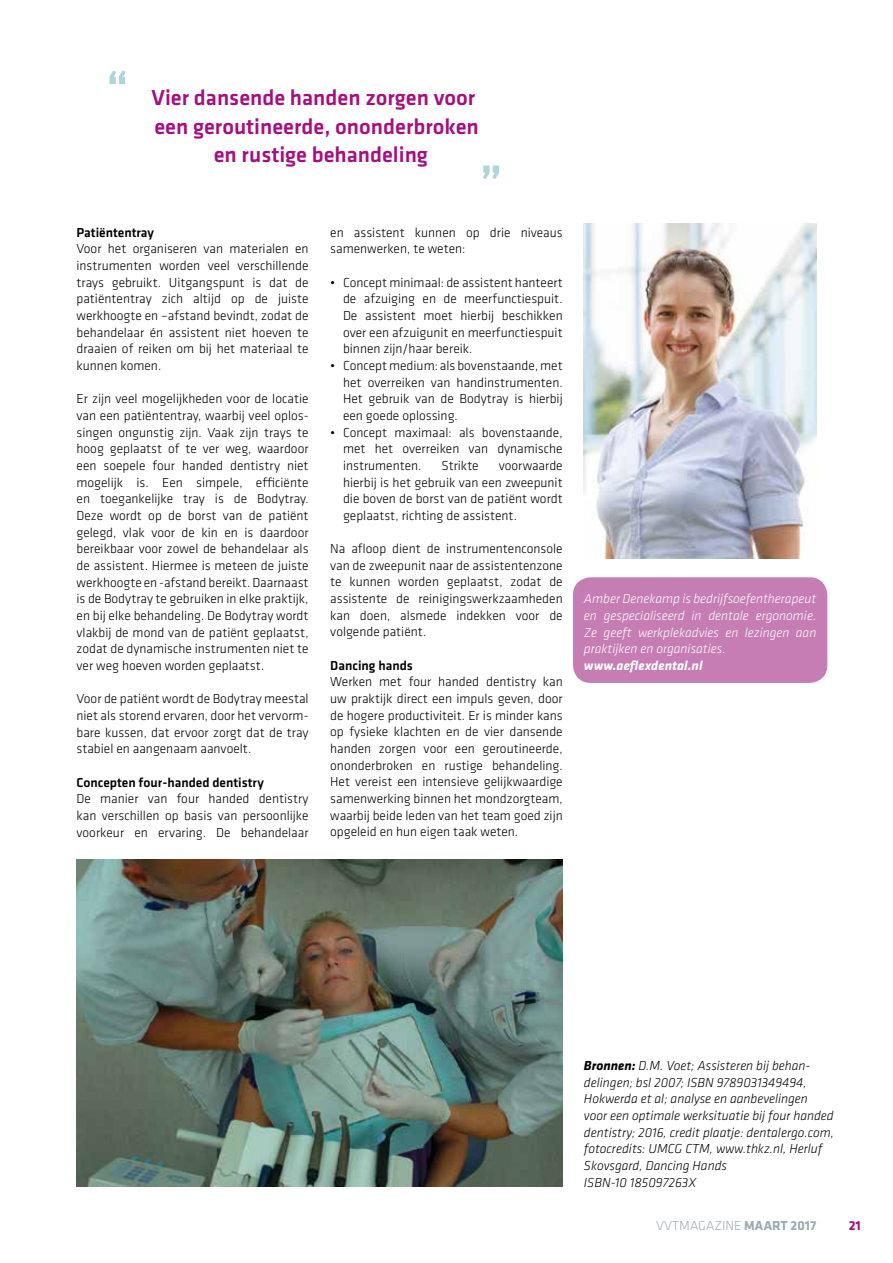
<style>
.page{position:relative;width:893px;height:1263px;background:#fff}
.page>*{position:absolute;margin:0;border:0;box-sizing:border-box;transform-origin:0 0}
.t1{font:500 22.5px/28.5px "Klavika Basic";color:#a60f80;text-align:center}
.t2{font:300 13.5px/16.6px "Klavika Basic";color:#000;text-align:justify}
.t3{font:italic 300 13.5px/16.6px "Klavika Basic";color:#000}
.t4{font:italic 300 13.5px/16.6px "Klavika Basic";color:#fff;text-align:justify}
.t5{font:500 13.5px "Klavika Basic";color:#000}
.t6{font:300 13.5px "Klavika Basic";color:#9aabb4}
.t7{font:italic 700 13.5px "Klavika Basic";color:#fff}
.t8{font:700 13.5px "Klavika Basic";color:#a60f80}
.s1{font-weight:700}
</style>
<div class="page">
<div style="left:573px;top:577px;width:254px;height:106px;background:#c67db4;border-radius:18px"></div>
<img style="left:77px;top:859px;width:486px;height:327px">
<img style="left:584px;top:224px;width:232px;height:334px">
<svg style="left:109px;top:70px;width:17px;height:14px"></svg>
<svg style="left:483px;top:165px;width:16px;height:14px"></svg>
<h1 class="t1" style="left:152px;top:83px;width:329px">Vier dansende handen zorgen voor een geroutineerde, ononderbroken en rustige behandeling</h1>
<p class="t5" style="left:77px;top:223px;width:79px">Patiëntentray</p>
<p class="t2" style="left:77px;top:240px;width:234px">Voor het organiseren van materialen en instrumenten worden veel verschillende trays gebruikt. Uitgangspunt is dat de patiëntentray zich altijd op de juiste werkhoogte en –afstand bevindt, zodat de behandelaar én assistent niet hoeven te draaien of reiken om bij het materiaal te kunnen komen.</p>
<p class="t2" style="left:77px;top:390px;width:234px">Er zijn veel mogelijkheden voor de locatie van een patiëntentray, waarbij veel oplos&shy;singen ongunstig zijn. Vaak zijn trays te hoog geplaatst of te ver weg, waardoor een soepele four handed dentistry niet mogelijk is. Een simpele, efficiënte en toegankelijke tray is de Bodytray.<br>Deze wordt op de borst van de patiënt gelegd, vlak voor de kin en is daardoor bereikbaar voor zowel de behandelaar als de assistent. Hiermee is meteen de juiste werkhoogte en -afstand bereikt. Daarnaast is de Bodytray te gebruiken in elke praktijk, en bij elke behandeling. De Bodytray wordt vlakbij de mond van de patiënt geplaatst, zodat de dynamische instrumenten niet te ver weg hoeven worden geplaatst.</p>
<p class="t2" style="left:77px;top:690px;width:234px">Voor de patiënt wordt de Bodytray meestal niet als storend ervaren, door het vervorm&shy;bare kussen, dat ervoor zorgt dat de tray stabiel en aangenaam aanvoelt.</p>
<p class="t5" style="left:77px;top:773px;width:189px">Concepten four-handed dentistry</p>
<p class="t2" style="left:77px;top:790px;width:234px">De manier van four handed dentistry kan verschillen op basis van persoonlijke voorkeur en ervaring. De behandelaar</p>
<p class="t2" style="left:330px;top:224px;width:234px">en assistent kunnen op drie niveaus samenwerken, te weten:</p>
<p class="t2" style="left:343px;top:274px;width:221px;text-indent:-13px">• Concept minimaal: de assistent hanteert de afzuiging en de meerfunctiespuit.<br>De assistent moet hierbij beschikken over een afzuigunit en meerfunctiespuit binnen zijn/haar bereik.</p>
<p class="t2" style="left:343px;top:357px;width:221px;text-indent:-13px">• Concept medium: als bovenstaande, met het overreiken van handinstrumenten.<br>Het gebruik van de Bodytray is hierbij een goede oplossing.</p>
<p class="t2" style="left:343px;top:424px;width:221px;text-indent:-13px">• Concept maximaal: als bovenstaande, met het overreiken van dynamische instrumenten.</p>
<p class="t2" style="left:343px;top:457px;width:221px;text-indent:156px">voorwaarde hierbij is het gebruik van een zweepunit die boven de borst van de patiënt wordt geplaatst, richting de assistent.</p>
<p class="t2" style="left:330px;top:540px;width:234px">Na afloop dient de instrumentenconsole van de zweepunit naar de assistentenzone te kunnen worden geplaatst, zodat de assistente de reinigingswerkzaamheden kan doen, alsmede indekken voor de volgende patiënt.</p>
<p class="t5" style="left:330px;top:656px;width:84px">Dancing hands</p>
<p class="t2" style="left:330px;top:673px;width:234px">Werken met four handed dentistry kan uw praktijk direct een impuls geven, door de hogere productiviteit. Er is minder kans op fysieke klachten en de vier dansende handen zorgen voor een geroutineerde, ononderbroken en rustige behandeling.<br>Het vereist een intensieve gelijkwaardige samenwerking binnen het mondzorgteam, waarbij beide leden van het team goed zijn opgeleid en hun eigen taak weten.</p>
<p class="t2" style="left:442px;top:457px;width:39px">Strikte</p>
<p class="t4" style="left:584px;top:590px;width:234px">Amber Denekamp is bedrijfsoefentherapeut en gespecialiseerd in dentale ergonomie.<br>Ze geeft werkplekadvies en lezingen aan praktijken en organisaties.</p>
<p class="t7" style="left:584px;top:656px;width:120px">www.aeflexdental.nl</p>
<p class="t3" style="left:584px;top:1057px;width:252px"><span class="s1">Bronnen:</span> D.M. Voet; Assisteren bij behan&shy;delingen; bsl 2007; ISBN 9789031349494, Hokwerda et al; analyse en aanbevelingen voor een optimale werksituatie bij four handed dentistry; 2016, credit plaatje: dentalergo.com, fotocredits: UMCG CTM, www.thkz.nl, Herluf Skovsgard, Dancing Hands<br>ISBN-10 185097263X</p>
<p class="t6" style="left:656px;top:1217px;width:162px">VVTMAGAZINE <span class="s1">MAART 2017</span></p>
<p class="t8" style="left:849px;top:1215px;width:14px">21</p>
</div>
